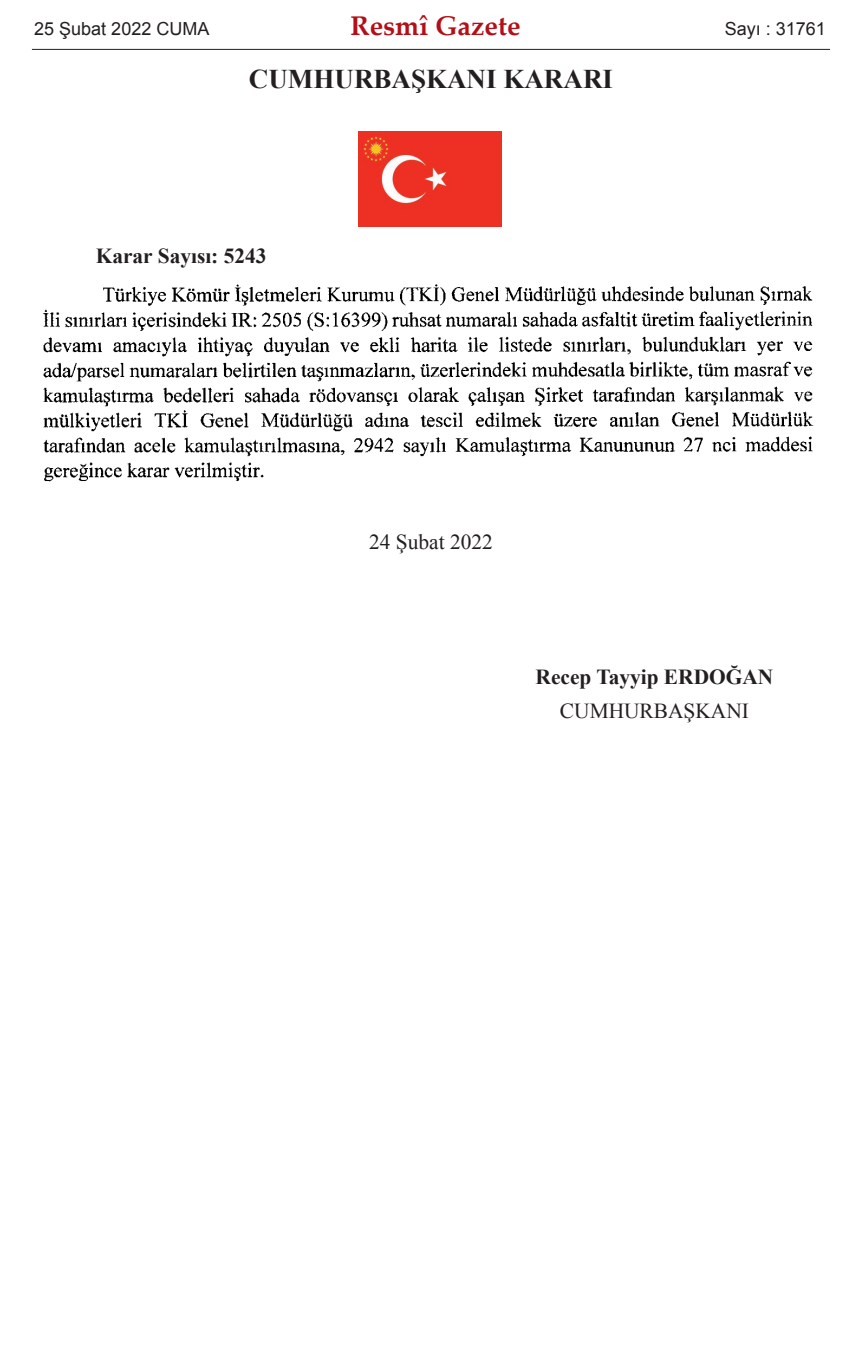
<style>
.page{position:relative;width:862px;height:1353px;background:#fff}
.page>*{position:absolute;margin:0;border:0;box-sizing:border-box;transform-origin:0 0}
.t1{font:700 27px "Times New Roman";color:#231f20}
.t2{font:700 27px "Palatino Linotype";color:#b40e16}
.t3{font:700 21.38px "Times New Roman";color:#231f20}
.t4{font:21.38px "Times New Roman";color:#231f20}
.t5{font:18px "Arial";color:#231f20}
</style>
<div class="page">
<img style="left:358px;top:131px;width:143px;height:96px">
<img style="left:43px;top:284px;width:771px;height:198px">
<hr style="left:32px;top:49px;width:797px;height:1px;background:#231f20">
<p class="t5" style="left:34px;top:18px;width:177px">25 Şubat 2022 CUMA</p>
<p class="t2" style="left:350px;top:15px;width:171px">Resmî Gazete</p>
<p class="t5" style="left:724px;top:18px;width:103px">Sayı : 31761</p>
<p class="t1" style="left:249px;top:64px;width:365px">CUMHURBAŞKANI KARARI</p>
<p class="t3" style="left:96px;top:244px;width:172px">Karar Sayısı: 5243</p>
<p class="t4" style="left:369px;top:530px;width:125px">24 Şubat 2022</p>
<p class="t3" style="left:535px;top:665px;width:239px">Recep Tayyip ERDOĞAN</p>
<p class="t4" style="left:559px;top:698px;width:190px">CUMHURBAŞKANI</p>
</div>
